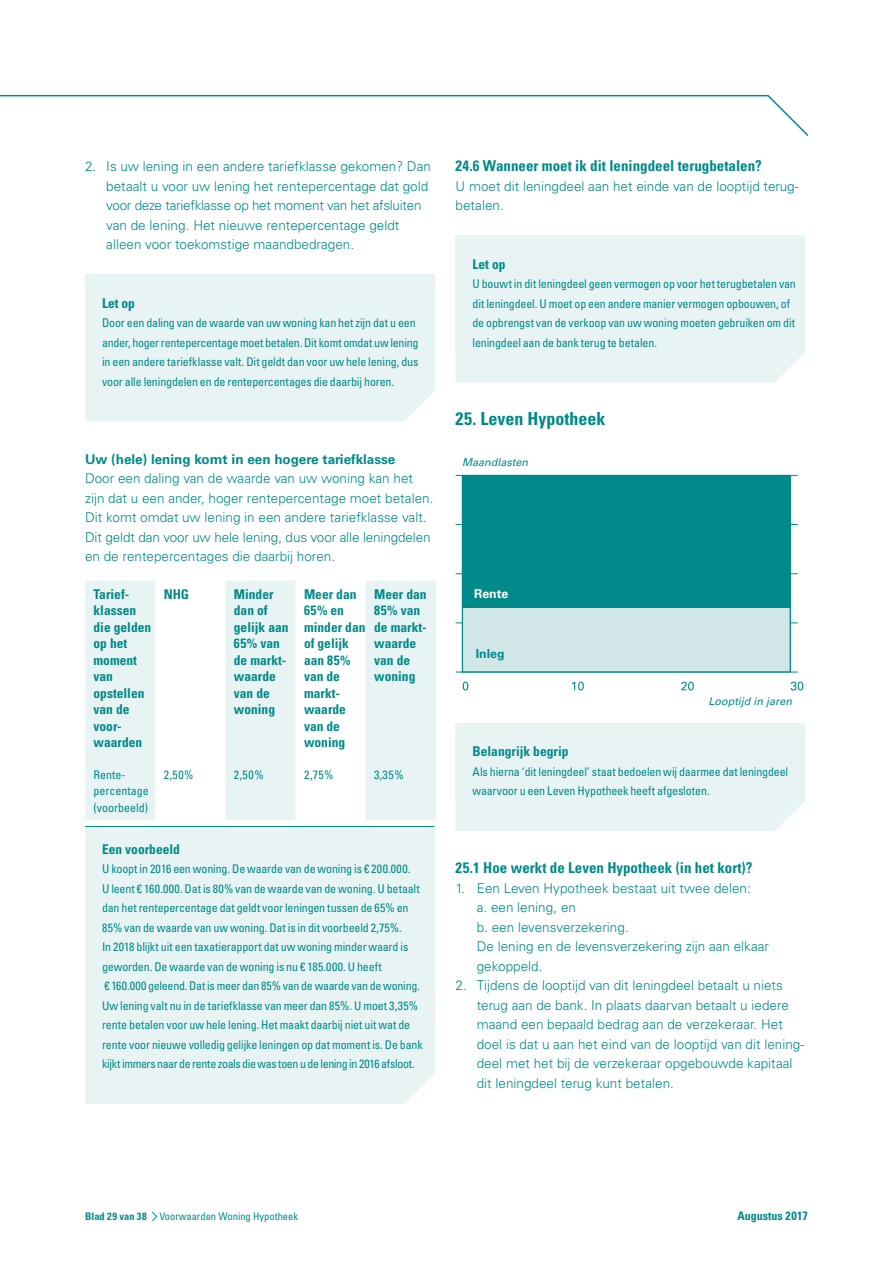
<style>
.page{position:relative;width:893px;height:1263px;background:#fff}
.page>*{position:absolute;margin:0;border:0;box-sizing:border-box;transform-origin:0 0}
.t1{font:700 condensed 18px "Univers LT Std";color:#008a89}
.t2{font:700 condensed 15px "Univers LT Std";color:#008a89}
.t3{font:300 13.5px/19.5px "Univers LT Std";color:#008a89}
.t4{font:700 condensed 13.5px/16.5px "Univers LT Std";color:#008a89}
.t5{font:700 13.5px "Univers LT Std";color:#008a89}
.t6{font:700 12.3px "Univers LT Std";color:#fff}
.t7{font:700 12.3px "Univers LT Std";color:#008a89}
.t8{font:condensed 12px/19.5px "Univers LT Std";letter-spacing:-.015em;color:#008a89}
.t9{font:700 condensed 12px "Univers LT Std";color:#008a89}
.t10{font:italic 10.8px "Univers LT Std";color:#008a89}
.t11{font:condensed 10.5px "Univers LT Std";color:#008a89}
.s1{font-weight:700}
</style>
<div class="page">
<svg style="left:0;top:94px;width:809px;height:42px"></svg>
<svg style="left:152px;top:1211px;width:6px;height:10px"></svg>
<div style="left:85px;top:274px;width:349px;height:118px;background:#e8f3f4"></div>
<div style="left:85px;top:392px;width:348px;height:29px;background:#e8f3f4"></div>
<svg style="left:85px;top:581px;width:351px;height:239px;fill:#e8f3f4"></svg>
<div style="left:85px;top:826px;width:349px;height:248px;background:#e8f3f4"></div>
<hr style="left:85px;top:826px;width:349px;height:1px;background:#008a89">
<div style="left:85px;top:1074px;width:349px;height:30px;background:#e8f3f4"></div>
<div style="left:455px;top:236px;width:350px;height:116px;background:#e8f3f4"></div>
<div style="left:455px;top:352px;width:350px;height:30px;background:#e8f3f4"></div>
<div style="left:455px;top:723px;width:350px;height:78px;background:#e8f3f4"></div>
<div style="left:455px;top:801px;width:350px;height:30px;background:#e8f3f4"></div>
<div style="left:462px;top:475px;width:328px;height:197px;background:#008a89"></div>
<div style="left:462px;top:608px;width:328px;height:64px;background:#d1e7e7"></div>
<div style="left:462px;top:475px;width:329px;height:197px;border:1px solid #008a89"></div>
<svg style="left:463px;top:682px;width:5px;height:8px"></svg>
<svg style="left:572px;top:682px;width:12px;height:8px"></svg>
<svg style="left:681px;top:682px;width:13px;height:8px"></svg>
<svg style="left:791px;top:682px;width:12px;height:8px"></svg>
<p class="t3" style="left:106px;top:156px;width:326px;text-indent:-21px">2. Is uw lening in een andere tariefklasse gekomen? Dan betaalt u voor uw lening het rentepercentage dat gold voor deze tariefklasse op het moment van het afsluiten van de lening. Het nieuwe rentepercentage geldt alleen voor toekomstige maandbedragen.</p>
<p class="t4" style="left:102px;top:294px;width:34px">Let op</p>
<p class="t8" style="left:102px;top:313px;width:318px">Door een daling van de waarde van uw woning kan het zijn dat u een ander, hoger rentepercentage moet betalen. Dit komt omdat uw lening in een andere tariefklasse valt. Dit geldt dan voor uw hele lening, dus voor alle leningdelen en de rentepercentages die daarbij horen.</p>
<p class="t5" style="left:85px;top:451px;width:312px">Uw (hele) lening komt in een hogere tariefklasse</p>
<p class="t3" style="left:85px;top:468px;width:350px">Door een daling van de waarde van uw woning kan het zijn dat u een ander, hoger rentepercentage moet betalen.<br>Dit komt omdat uw lening in een andere tariefklasse valt.<br>Dit geldt dan voor uw hele lening, dus voor alle leningdelen en de rentepercentages die daarbij horen.</p>
<p class="t4" style="left:94px;top:586px;width:59px">Tarief&shy;klassen die gelden op het moment van opstellen van de voor&shy;waarden</p>
<p class="t4" style="left:164px;top:586px;width:27px">NHG</p>
<p class="t4" style="left:234px;top:586px;width:56px">Minder dan of gelijk aan<br>65% van de markt&shy;waarde van de woning</p>
<p class="t4" style="left:304px;top:586px;width:63px">Meer dan<br>65% en minder dan of gelijk aan 85% van de markt&shy;waarde van de woning</p>
<p class="t4" style="left:374px;top:586px;width:54px">Meer dan<br>85% van de markt&shy;waarde van de woning</p>
<p class="t8" style="left:94px;top:766px;width:57px;line-height:16.5px">Rente&shy;percentage (voorbeeld)</p>
<p class="t8" style="left:164px;top:764px;width:31px">2,50%</p>
<p class="t8" style="left:234px;top:764px;width:31px">2,50%</p>
<p class="t8" style="left:304px;top:764px;width:31px">2,75%</p>
<p class="t8" style="left:374px;top:764px;width:31px">3,35%</p>
<p class="t4" style="left:102px;top:840px;width:79px">Een voorbeeld</p>
<p class="t8" style="left:102px;top:859px;width:322px">U koopt in 2016 een woning. De waarde van de woning is € 200.000.<br>U leent € 160.000. Dat is 80% van de waarde van de woning. U betaalt dan het rentepercentage dat geldt voor leningen tussen de 65% en 85% van de waarde van uw woning. Dat is in dit voorbeeld 2,75%.<br>In 2018 blijkt uit een taxatierapport dat uw woning minder waard is geworden. De waarde van de woning is nu € 185.000. U heeft<br>€ 160.000 geleend. Dat is meer dan 85% van de waarde van de woning.<br>Uw lening valt nu in de tariefklasse van meer dan 85%. U moet 3,35% rente betalen voor uw hele lening. Het maakt daarbij niet uit wat de rente voor nieuwe volledig gelijke leningen op dat moment is. De bank kijkt immers naar de rente zoals die was toen u de lening in 2016 afsloot.</p>
<p class="t2" style="left:455px;top:156px;width:308px">24.6 Wanneer moet ik dit leningdeel terugbetalen?</p>
<p class="t3" style="left:455px;top:176px;width:345px">U moet dit leningdeel aan het einde van de looptijd terug&shy;betalen.</p>
<p class="t4" style="left:472px;top:255px;width:34px">Let op</p>
<p class="t8" style="left:472px;top:274px;width:325px">U bouwt in dit leningdeel geen vermogen op voor het terugbetalen van dit leningdeel. U moet op een andere manier vermogen opbouwen, of de opbrengst van de verkoop van uw woning moeten gebruiken om dit leningdeel aan de bank terug te betalen.</p>
<h1 class="t1" style="left:455px;top:407px;width:151px">25. Leven Hypotheek</h1>
<p class="t10" style="left:462px;top:456px;width:67px">Maandlasten</p>
<p class="t6" style="left:474px;top:586px;width:36px">Rente</p>
<p class="t7" style="left:476px;top:647px;width:30px">Inleg</p>
<p class="t10" style="left:709px;top:695px;width:85px">Looptijd in jaren</p>
<p class="t4" style="left:472px;top:743px;width:97px">Belangrijk begrip</p>
<p class="t8" style="left:472px;top:761px;width:317px">Als hierna ‘dit leningdeel’ staat bedoelen wij daarmee dat leningdeel waarvoor u een Leven Hypotheek heeft afgesloten.</p>
<p class="t2" style="left:455px;top:858px;width:298px">25.1 Hoe werkt de Leven Hypotheek (in het kort)?</p>
<p class="t3" style="left:477px;top:878px;width:294px;text-indent:-21px">1. Een Leven Hypotheek bestaat uit twee delen:<br>a. een lening, en<br>b. een levensverzekering.<br>De lening en de levensverzekering zijn aan elkaar gekoppeld.</p>
<p class="t3" style="left:477px;top:975px;width:329px;text-indent:-21px">2. Tijdens de looptijd van dit leningdeel betaalt u niets terug aan de bank. In plaats daarvan betaalt u iedere maand een bepaald bedrag aan de verzekeraar. Het doel is dat u aan het eind van de looptijd van dit lening&shy;deel met het bij de verzekeraar opgebouwde kapitaal dit leningdeel terug kunt betalen.</p>
<p class="t11" style="left:85px;top:1209px;width:215px"><span class="s1">Blad 29 van 38</span> Voorwaarden Woning Hypotheek</p>
<p class="t9" style="left:738px;top:1208px;width:72px">Augustus 2017</p>
</div>
